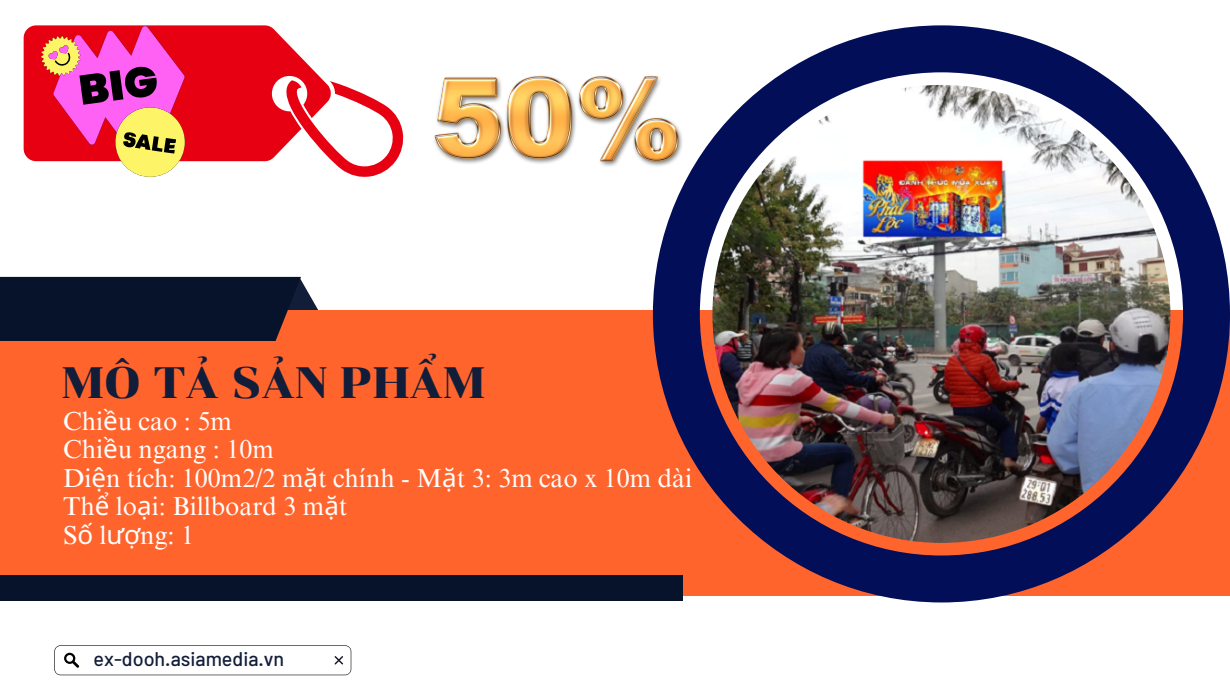
<style>
.page{position:relative;width:1230px;height:693px;background:#fff}
.page>*{position:absolute;margin:0;border:0;box-sizing:border-box;transform-origin:0 0}
.t1{font:43.7px "Chonburi";color:#121d39}
.t2{font:26px/28.5px "Times NRMT Pro";color:#fff}
.t3{font:500 19.7px "Barlow";color:#121d39}
.s1{font-family:"Noto Sans"}
</style>
<div class="page">
<svg style="left:54px;top:645px;width:297px;height:30px"></svg>
<div style="left:0;top:310px;width:1230px;height:286px;background:#ff642d"></div>
<div style="left:0;top:575px;width:683px;height:26px;background:#07132b"></div>
<img style="left:653px;top:25px;width:577px;height:577px">
<svg style="left:0;top:277px;width:318px;height:64px"></svg>
<img style="left:434px;top:75px;width:249px;height:92px">
<svg style="left:331px;top:81px;width:72px;height:96px"></svg>
<svg style="left:24px;top:25px;width:307px;height:136px;fill:#e60012"></svg>
<svg style="left:41px;top:25px;width:144px;height:152px"></svg>
<p class="t1" style="left:62px;top:357px;width:425px">MÔ TẢ SẢN PHẨM</p>
<p class="t2" style="left:63px;top:410px;width:631px">Chi<span class="s1">ề</span>u cao : 5m<br>Chi<span class="s1">ề</span>u ngang : 10m<br>Di<span class="s1">ệ</span>n tích: 100m2/2 m<span class="s1">ặ</span>t chính - M<span class="s1">ặ</span>t 3: 3m cao x 10m dài<br>Th<span class="s1">ể</span> lo<span class="s1">ạ</span>i: Billboard 3 m<span class="s1">ặ</span>t<br>S<span class="s1">ố</span> l<span class="s1">ượ</span>ng: 1</p>
<h1 class="t3" style="left:94px;top:647px;width:192px">ex-dooh.asiamedia.vn</h1>
</div>
